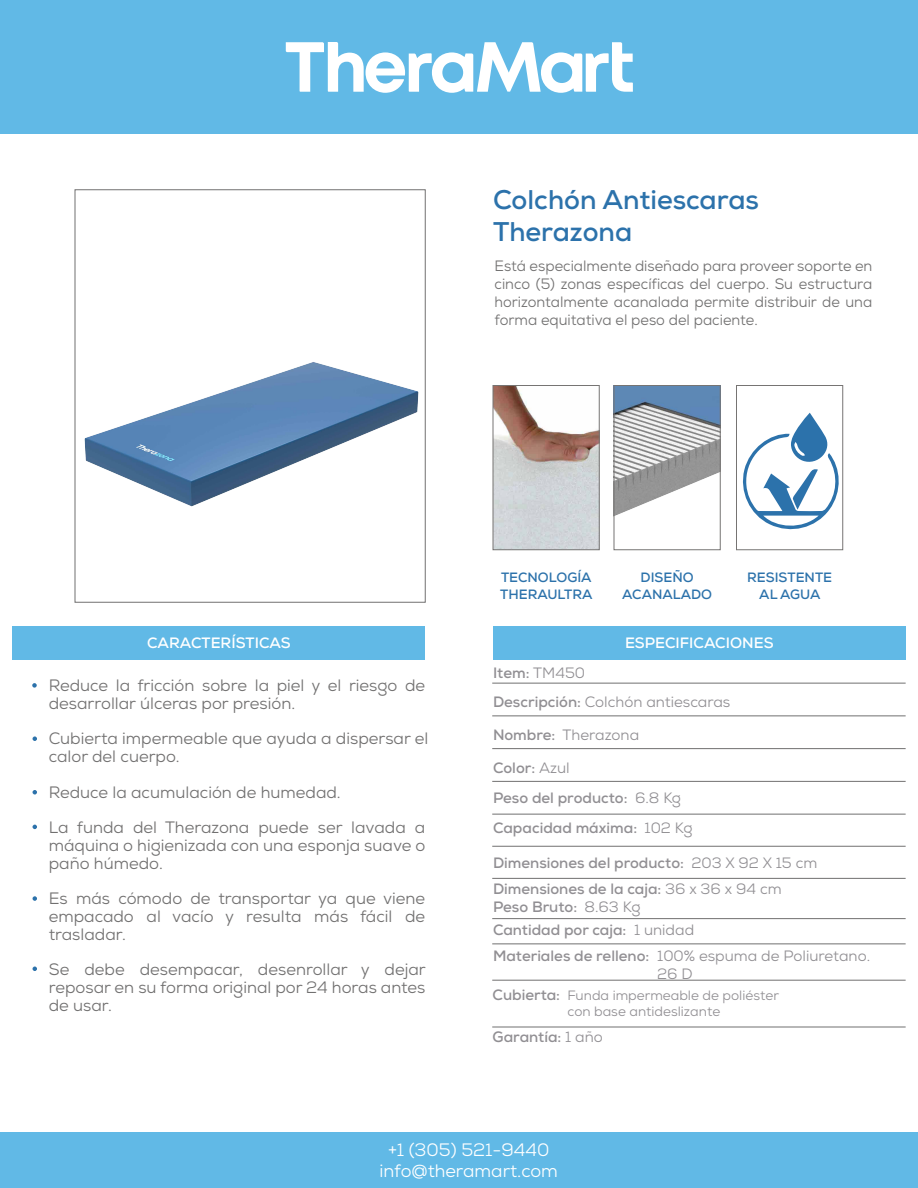
<style>
.page{position:relative;width:918px;height:1188px;background:#fff}
.page>*{position:absolute;margin:0;border:0;box-sizing:border-box;transform-origin:0 0}
.t1{font:700 27px/32.4px "Nexa";color:#2c72ab}
.t2{font:18px/21.6px "Nexa";color:#fff;text-align:center}
.t3{font:16.5px/17.7px "Nexa";color:#717070}
.t4{font:700 15px/18px "Nexa";color:#918f93}
.t5{font:15px/18px "Nexa";color:#717070;text-align:justify}
.t6{font:15px/18px "Nexa";color:#918f93}
.t7{font:700 15px "Nexa";color:#fff}
.t8{font:13.5px/16.2px "Nexa";color:#918f93}
.t9{font:700 13.5px/16.2px "Nexa";color:#2c72ab;text-align:center}
.s1{font-weight:400}
.s2{font-weight:700}
.s3{font-weight:700;font-size:15px}
</style>
<div class="page">
<img style="left:84px;top:362px;width:335px;height:145px">
<svg style="left:32px;top:683px;width:5px;height:5px"></svg>
<svg style="left:33px;top:736px;width:4px;height:5px"></svg>
<svg style="left:33px;top:790px;width:4px;height:5px"></svg>
<svg style="left:33px;top:825px;width:4px;height:4px"></svg>
<svg style="left:33px;top:896px;width:4px;height:5px"></svg>
<svg style="left:33px;top:967px;width:4px;height:4px"></svg>
<div style="left:0;top:1132px;width:918px;height:56px;background:#61b9e6"></div>
<div style="left:13px;top:626px;width:412px;height:34px;background:#61b9e6"></div>
<div style="left:493px;top:626px;width:413px;height:34px;background:#61b9e6"></div>
<hr style="left:492px;top:980px;width:414px;height:1px;background:#717070">
<hr style="left:492px;top:1027px;width:414px;height:1px;background:#717070">
<hr style="left:492px;top:683px;width:414px;height:1px;background:#717070">
<hr style="left:492px;top:716px;width:414px;height:1px;background:#717070">
<hr style="left:492px;top:748px;width:414px;height:1px;background:#717070">
<hr style="left:492px;top:781px;width:414px;height:1px;background:#717070">
<hr style="left:492px;top:814px;width:414px;height:1px;background:#717070">
<hr style="left:492px;top:846px;width:414px;height:1px;background:#717070">
<hr style="left:492px;top:878px;width:414px;height:1px;background:#717070">
<hr style="left:492px;top:918px;width:414px;height:1px;background:#717070">
<hr style="left:492px;top:944px;width:414px;height:1px;background:#717070">
<img style="left:495px;top:387px;width:103px;height:161px">
<div style="left:493px;top:385px;width:107px;height:165px;border:1px solid #767473"></div>
<img style="left:616px;top:387px;width:103px;height:128px">
<div style="left:614px;top:385px;width:107px;height:165px;border:1px solid #767473"></div>
<div style="left:736px;top:385px;width:107px;height:165px;border:1px solid #767473"></div>
<svg style="left:743px;top:413px;width:100px;height:121px"></svg>
<div style="left:0;top:1px;width:918px;height:133px;background:#61b9e6"></div>
<svg style="left:286px;top:42px;width:347px;height:51px"></svg>
<h1 class="t1" style="left:493px;top:183px;width:268px">Colchón Antiescaras<br>Therazona</h1>
<p class="t5" style="left:495px;top:257px;width:379px">Está especialmente diseñado para proveer soporte en cinco (5) zonas específicas del cuerpo. Su estructura horizontalmente acanalada permite distribuir de una forma equitativa el peso del paciente.</p>
<p class="t9" style="left:500px;top:570px;width:94px;text-align:left">TECNOLOGÍA<br>THERAULTRA</p>
<p class="t9" style="left:747px;top:570px;width:86px">RESISTENTE<br>AL AGUA</p>
<p class="t9" style="left:622px;top:570px;width:91px">DISEÑO<br>ACANALADO</p>
<p class="t7" style="left:147px;top:633px;width:145px">CARACTERÍSTICAS</p>
<p class="t7" style="left:625px;top:633px;width:150px">ESPECIFICACIONES</p>
<p class="t3" style="left:49px;top:677px;width:378px">Reduce la fricción sobre la piel y el riesgo de desarrollar úlceras por presión.</p>
<p class="t3" style="left:49px;top:730px;width:381px">Cubierta impermeable que ayuda a dispersar el calor del cuerpo.</p>
<p class="t3" style="left:49px;top:774px;width:378px;line-height:35.5px">Reduce la acumulación de humedad.<br>La funda del Therazona puede ser lavada a</p>
<p class="t3" style="left:49px;top:837px;width:378px">máquina o higienizada con una esponja suave o paño húmedo.</p>
<p class="t3" style="left:49px;top:890px;width:378px;text-align:justify">Es más cómodo de transportar ya que viene empacado al vacío y resulta más fácil de trasladar.</p>
<p class="t3" style="left:49px;top:961px;width:378px;text-align:justify">Se debe desempacar, desenrollar y dejar reposar en su forma original por 24 horas antes de usar.</p>
<p class="t4" style="left:493px;top:664px;width:94px">Item: <span class="s1">TM450</span></p>
<p class="t6" style="left:493px;top:693px;width:239px"><span class="s2">Descripción:</span> Colchón antiescaras</p>
<p class="t6" style="left:493px;top:726px;width:148px"><span class="s2">Nombre:</span> Therazona</p>
<p class="t4" style="left:493px;top:759px;width:78px">Color: <span class="s1">Azul</span></p>
<p class="t4" style="left:493px;top:783px;width:201px;line-height:30px">Peso del producto: <span class="s1">6.8 Kg<br></span>Capacidad máxima: <span class="s1">102 Kg</span></p>
<p class="t4" style="left:493px;top:854px;width:326px">Dimensiones del producto: <span class="s1">203 X 92 X 15 cm</span></p>
<p class="t4" style="left:493px;top:880px;width:290px">Dimensiones de la caja: <span class="s1">36 x 36 x 94 cm<br></span>Peso Bruto: <span class="s1">8.63 Kg</span></p>
<p class="t4" style="left:493px;top:921px;width:203px">Cantidad por caja: <span class="s1">1 unidad</span></p>
<p class="t6" style="left:657px;top:946px;width:214px;text-indent:-164px"><span class="s2">Materiales de relleno:</span> 100% espuma de Poliuretano.<br>26 D</p>
<p class="t8" style="left:567px;top:987px;width:213px;text-indent:-75px"><span class="s3">Cubierta:</span> Funda impermeable de poliéster con base antideslizante</p>
<p class="t4" style="left:493px;top:1028px;width:112px">Garantía: <span class="s1">1 año</span></p>
<p class="t2" style="left:380px;top:1139px;width:180px">+1 (305) 521-9440 info@theramart.com</p>
</div>
